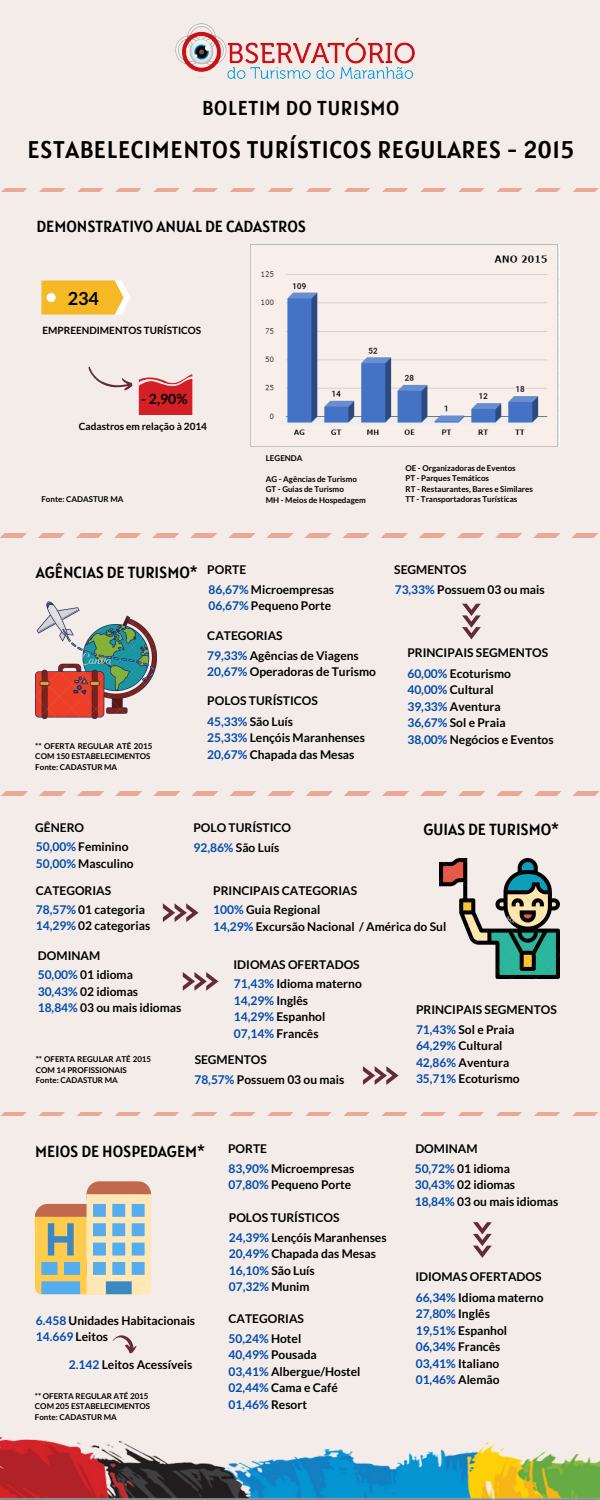
<style>
.page{position:relative;width:600px;height:1500px;background:#f4ece8}
.page>*{position:absolute;margin:0;border:0;box-sizing:border-box;transform-origin:0 0}
.t1{font:24px "Alatsi";letter-spacing:.03em;color:#000}
.t2{font:20px "Alatsi";letter-spacing:.035em;color:#000}
.t3{font:700 18px "Lato";color:#000}
.t4{font:16px "Alatsi";color:#000}
.t5{font:700 14px "Lato";color:#000}
.t6{font:700 12px/16.5px "Lato";color:#000}
.t7{font:700 10px "Lato";color:#000}
.t8{font:700 8px/10.7px "Lato";color:#000}
.s1{color:#004aad}
</style>
<div class="page">
<img style="left:175px;top:24px;width:240px;height:54px">
<img style="left:0;top:1436px;width:600px;height:64px">
<svg style="left:1px;top:188px;width:598px;height:4px"></svg>
<div style="left:87px;top:1181px;width:64px;height:29px;background:#c1694f;border-radius:13px"></div>
<svg style="left:35px;top:1194px;width:116px;height:100px;background:#c2c4aa"></svg>
<svg style="left:41px;top:281px;width:89px;height:34px;background:#f5c247"></svg>
<svg style="left:88px;top:366px;width:104px;height:49px"></svg>
<svg style="left:0;top:534px;width:598px;height:4px"></svg>
<svg style="left:1px;top:792px;width:598px;height:4px"></svg>
<svg style="left:462px;top:604px;width:19px;height:35px"></svg>
<svg style="left:473px;top:1222px;width:19px;height:36px"></svg>
<svg style="left:1px;top:1112px;width:597px;height:4px"></svg>
<svg style="left:183px;top:972px;width:35px;height:19px"></svg>
<img style="left:439px;top:859px;width:120px;height:120px">
<svg style="left:113px;top:1335px;width:24px;height:18px"></svg>
<svg style="left:163px;top:903px;width:36px;height:19px"></svg>
<svg style="left:363px;top:1066px;width:36px;height:19px"></svg>
<img style="left:35px;top:602px;width:121px;height:116px">
<img style="left:250px;top:244px;width:309px;height:203px">
<h2 class="t2" style="left:202px;top:95px;width:199px">BOLETIM DO TURISMO</h2>
<h1 class="t1" style="left:27px;top:134px;width:548px">ESTABELECIMENTOS TURÍSTICOS REGULARES - 2015</h1>
<h3 class="t4" style="left:37px;top:216px;width:271px">DEMONSTRATIVO ANUAL DE CADASTROS</h3>
<h3 class="t3" style="left:68px;top:287px;width:33px">234</h3>
<p class="t7" style="left:43px;top:324px;width:160px">EMPREENDIMENTOS TURÍSTICOS</p>
<p class="t5" style="left:141px;top:390px;width:48px">- 2,90%</p>
<p class="t7" style="left:79px;top:420px;width:130px">Cadastros em relação à 2014</p>
<p class="t8" style="left:41px;top:494px;width:84px">Fonte: CADASTUR MA</p>
<p class="t8" style="left:266px;top:452px;width:38px">LEGENDA</p>
<p class="t8" style="left:266px;top:473px;width:101px">AG - Agências de Turismo<br>GT - Guias de Turismo<br>MH - Meios de Hospedagem</p>
<p class="t8" style="left:405px;top:462px;width:129px">OE - Organizadoras de Eventos<br>PT - Parques Temáticos<br>RT - Restaurantes, Bares e Similares<br>TT - Transportadoras Turísticas</p>
<h3 class="t4" style="left:36px;top:562px;width:163px">AGÊNCIAS DE TURISMO*</h3>
<p class="t6" style="left:207px;top:561px;width:40px">PORTE</p>
<p class="t6" style="left:394px;top:561px;width:74px">SEGMENTOS</p>
<p class="t8" style="left:35px;top:740px;width:119px">** OFERTA REGULAR ATÉ 2015<br>COM 150 ESTABELECIMENTOS<br>Fonte: CADASTUR MA</p>
<p class="t6" style="left:209px;top:581px;width:127px"><span class="s1">86,67%</span> Microempresas<br><span class="s1">06,67%</span> Pequeno Porte</p>
<p class="t6" style="left:207px;top:627px;width:77px">CATEGORIAS</p>
<p class="t6" style="left:207px;top:647px;width:170px"><span class="s1">79,33%</span> Agências de Viagens<br><span class="s1">20,67%</span> Operadoras de Turismo</p>
<p class="t6" style="left:207px;top:690px;width:112px;line-height:20.7px">POLOS TURÍSTICOS<br><span class="s1">45,33%</span> São Luís</p>
<p class="t6" style="left:207px;top:729px;width:159px"><span class="s1">25,33%</span> Lençóis Maranhenses<br><span class="s1">20,67%</span> Chapada das Mesas</p>
<p class="t6" style="left:395px;top:581px;width:152px"><span class="s1">73,33%</span> Possuem 03 ou mais</p>
<p class="t6" style="left:407px;top:642px;width:142px;line-height:20.7px">PRINCIPAIS SEGMENTOS<br><span class="s1">60,00%</span> Ecoturismo</p>
<p class="t6" style="left:407px;top:681px;width:148px"><span class="s1">40,00%</span> Cultural<br><span class="s1">39,33%</span> Aventura<br><span class="s1">36,67%</span> Sol e Praia<br><span class="s1">38,00%</span> Negócios e Eventos</p>
<p class="t6" style="left:193px;top:817px;width:99px;line-height:20px">POLO TURÍSTICO<br><span class="s1">92,86%</span> São Luís</p>
<p class="t6" style="left:35px;top:819px;width:50px">GÊNERO</p>
<h3 class="t4" style="left:423px;top:819px;width:137px">GUIAS DE TURISMO*</h3>
<p class="t6" style="left:36px;top:839px;width:99px"><span class="s1">50,00%</span> Feminino<br><span class="s1">50,00%</span> Masculino</p>
<p class="t6" style="left:36px;top:882px;width:77px">CATEGORIAS</p>
<p class="t6" style="left:36px;top:901px;width:116px"><span class="s1">78,57%</span> 01 categoria<br><span class="s1">14,29%</span> 02 categorias</p>
<p class="t6" style="left:38px;top:947px;width:64px">DOMINAM</p>
<p class="t6" style="left:38px;top:966px;width:145px"><span class="s1">50,00%</span> 01 idioma<br><span class="s1">30,43%</span> 02 idiomas<br><span class="s1">18,84%</span> 03 ou mais idiomas</p>
<p class="t8" style="left:36px;top:1053px;width:117px">** OFERTA REGULAR ATÉ 2015<br>COM 14 PROFISSIONAIS<br>Fonte: CADASTUR MA</p>
<p class="t6" style="left:213px;top:882px;width:145px">PRINCIPAIS CATEGORIAS</p>
<p class="t6" style="left:213px;top:901px;width:235px"><span class="s1">100%</span> Guia Regional<br><span class="s1">14,29%</span> Excursão Nacional / América do Sul</p>
<p class="t6" style="left:234px;top:956px;width:128px">IDIOMAS OFERTADOS</p>
<p class="t6" style="left:234px;top:975px;width:129px"><span class="s1">71,43%</span> Idioma materno<br><span class="s1">14,29%</span> Inglês<br><span class="s1">14,29%</span> Espanhol<br><span class="s1">07,14%</span> Francês</p>
<p class="t6" style="left:194px;top:1071px;width:152px"><span class="s1">78,57%</span> Possuem 03 ou mais</p>
<p class="t6" style="left:195px;top:1051px;width:74px">SEGMENTOS</p>
<p class="t6" style="left:416px;top:1000px;width:142px;line-height:19.2px">PRINCIPAIS SEGMENTOS<br><span class="s1">71,43%</span> Sol e Praia</p>
<p class="t6" style="left:416px;top:1037px;width:105px"><span class="s1">64,29%</span> Cultural<br><span class="s1">42,86%</span> Aventura<br><span class="s1">35,71%</span> Ecoturismo</p>
<h3 class="t4" style="left:35px;top:1141px;width:172px">MEIOS DE HOSPEDAGEM*</h3>
<p class="t6" style="left:36px;top:1312px;width:161px"><span class="s1">6.458</span> Unidades Habitacionais<br><span class="s1">14.669</span> Leitos</p>
<p class="t6" style="left:69px;top:1356px;width:125px"><span class="s1">2.142</span> Leitos Acessíveis</p>
<p class="t8" style="left:35px;top:1390px;width:117px">** OFERTA REGULAR ATÉ 2015<br>COM 205 ESTABELECIMENTOS<br>Fonte: CADASTUR MA</p>
<p class="t6" style="left:228px;top:1141px;width:40px">PORTE</p>
<p class="t6" style="left:229px;top:1160px;width:127px"><span class="s1">83,90%</span> Microempresas<br><span class="s1">07,80%</span> Pequeno Porte</p>
<p class="t6" style="left:229px;top:1207px;width:159px;line-height:20px">POLOS TURÍSTICOS<br><span class="s1">24,39%</span> Lençóis Maranhenses</p>
<p class="t6" style="left:229px;top:1245px;width:149px"><span class="s1">20,49%</span> Chapada das Mesas<br><span class="s1">16,10%</span> São Luís<br><span class="s1">07,32%</span> Munim</p>
<p class="t6" style="left:229px;top:1310px;width:77px">CATEGORIAS</p>
<p class="t6" style="left:229px;top:1330px;width:133px"><span class="s1">50,24%</span> Hotel<br><span class="s1">40,49%</span> Pousada<br><span class="s1">03,41%</span> Albergue/Hostel<br><span class="s1">02,44%</span> Cama e Café<br><span class="s1">01,46%</span> Resort</p>
<p class="t6" style="left:415px;top:1141px;width:64px">DOMINAM</p>
<p class="t6" style="left:415px;top:1160px;width:145px"><span class="s1">50,72%</span> 01 idioma<br><span class="s1">30,43%</span> 02 idiomas<br><span class="s1">18,84%</span> 03 ou mais idiomas</p>
<p class="t6" style="left:415px;top:1268px;width:128px">IDIOMAS OFERTADOS</p>
<p class="t6" style="left:416px;top:1289px;width:129px"><span class="s1">66,34%</span> Idioma materno<br><span class="s1">27,80%</span> Inglês<br><span class="s1">19,51%</span> Espanhol<br><span class="s1">06,34%</span> Francês<br><span class="s1">03,41%</span> Italiano<br><span class="s1">01,46%</span> Alemão</p>
</div>
